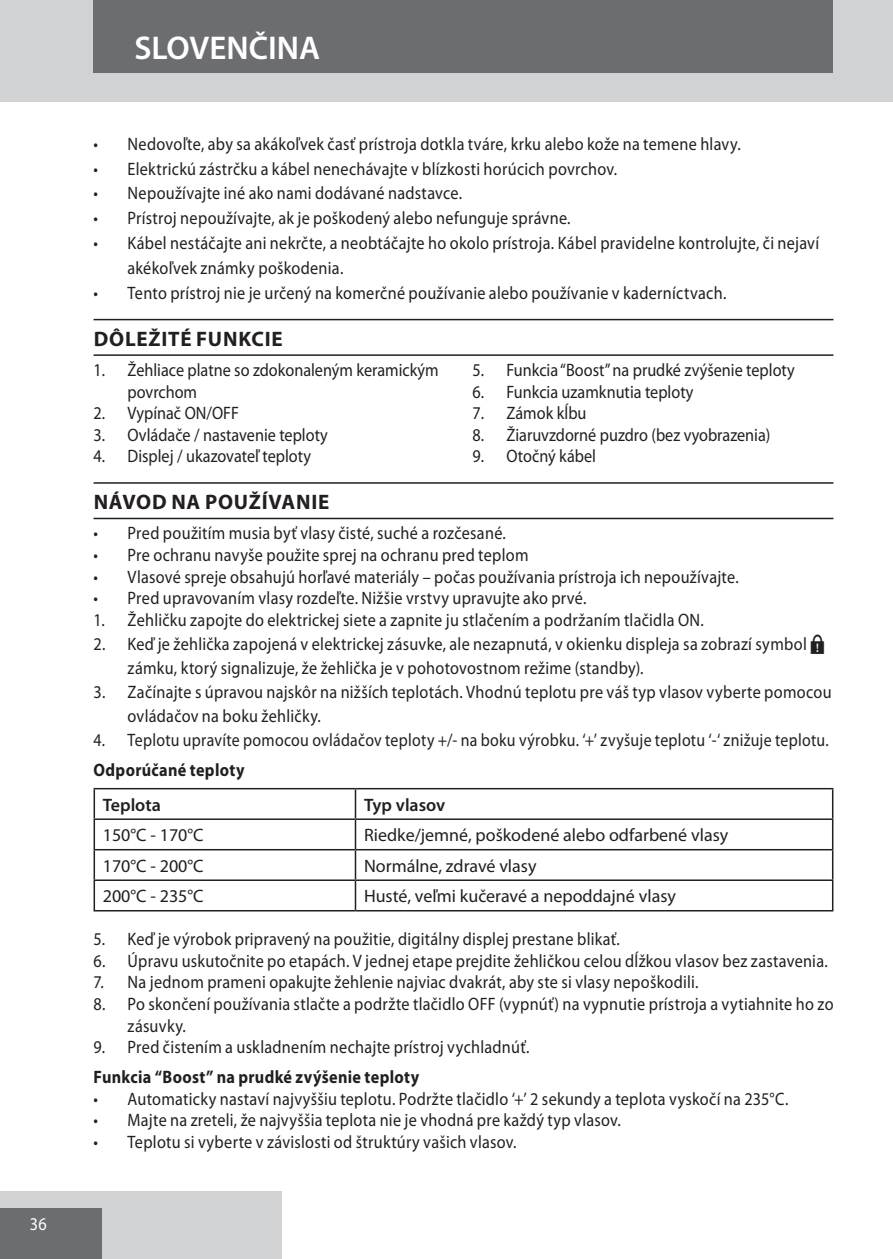
<style>
.page{position:relative;width:893px;height:1259px;background:#fff}
.page>*{position:absolute;margin:0;border:0;box-sizing:border-box;transform-origin:0 0}
.t1{font:600 33px "Myriad Pro";color:#fff}
.heading{font:700 21px "Myriad Pro";letter-spacing:.035em;color:#231f20}
.t2{font:18px/21.6px "Myriad Pro";letter-spacing:.015em;color:#231f20;scale:.9 1}
.t3{font:18px "Myriad Pro";letter-spacing:.015em;color:#231f20}
.t4{font:18px "Myriad Pro";letter-spacing:.015em;color:#231f20;scale:.88 1}
.Subheading{font:700 18px "Myriad Pro";letter-spacing:.02em;color:#231f20;scale:.9 1}
.t5{font:600 18px "Myriad Pro";color:#231f20}
.t6{font:18px "Myriad Pro";color:#fff;scale:.9 1}
.s1{font-family:"Myriad Points"}
</style>
<div class="page">
<div style="left:0;top:0;width:893px;height:102px;background:#d1d2d4"></div>
<div style="left:0;top:1191px;width:282px;height:68px;background:#d1d2d4"></div>
<div style="left:0;top:1208px;width:102px;height:51px;background:#6c6d70"></div>
<div style="left:94px;top:0;width:739px;height:73px;background:#6c6d70"></div>
<hr style="left:94px;top:319px;width:739px;height:1px;background:#231f20">
<hr style="left:94px;top:354px;width:739px;height:2px;background:#231f20">
<hr style="left:94px;top:482px;width:739px;height:2px;background:#231f20">
<hr style="left:94px;top:518px;width:739px;height:1px;background:#231f20">
<hr style="left:94px;top:788px;width:261px;height:1px;background:#231f20">
<hr style="left:355px;top:788px;width:478px;height:1px;background:#231f20">
<hr style="left:94px;top:818px;width:261px;height:2px;background:#231f20">
<hr style="left:355px;top:818px;width:478px;height:2px;background:#231f20">
<hr style="left:94px;top:849px;width:261px;height:1px;background:#231f20">
<hr style="left:355px;top:849px;width:478px;height:1px;background:#231f20">
<hr style="left:94px;top:879px;width:261px;height:2px;background:#231f20">
<svg style="left:94px;top:789px;width:1px;height:121px"></svg>
<hr style="left:355px;top:879px;width:478px;height:2px;background:#231f20">
<svg style="left:355px;top:789px;width:1px;height:121px"></svg>
<svg style="left:832px;top:789px;width:1px;height:121px"></svg>
<hr style="left:94px;top:910px;width:261px;height:1px;background:#231f20">
<hr style="left:355px;top:910px;width:478px;height:1px;background:#231f20">
<p class="t6" style="left:30px;top:1212px;width:20px">36</p>
<p class="t1" style="left:134px;top:27px;width:187px">SLOVENČINA</p>
<p class="t2" style="left:94px;top:132px;width:721px">• Nedovoľte, aby sa akákoľvek časť prístroja dotkla tváre, krku alebo kože na temene hlavy.</p>
<p class="t2" style="left:94px;top:157px;width:583px">• Elektrickú zástrčku a kábel nenechávajte v blízkosti horúcich povrchov.</p>
<p class="t2" style="left:94px;top:182px;width:411px">• Nepoužívajte iné ako nami dodávané nadstavce.</p>
<p class="t2" style="left:94px;top:207px;width:532px">• Prístroj nepoužívajte, ak je poškodený alebo nefunguje správne.</p>
<p class="t2" style="left:128px;top:230px;width:770px;line-height:24.9px;text-indent:-34px">• Kábel nestáčajte ani nekrčte, a neobtáčajte ho okolo prístroja. Kábel pravidelne kontrolujte, či nejaví akékoľvek známky poškodenia.</p>
<p class="t2" style="left:94px;top:282px;width:705px">• Tento prístroj nie je určený na komerčné používanie alebo používanie v kaderníctvach.</p>
<p class="heading" style="left:94px;top:325px;width:190px">DÔLEŽITÉ FUNKCIE</p>
<p class="t2" style="left:128px;top:359px;width:347px;text-indent:-34px">1. Žehliace platne so zdokonaleným keramickým povrchom</p>
<p class="t2" style="left:94px;top:402px;width:163px">2. Vypínač ON/OFF</p>
<p class="t2" style="left:94px;top:424px;width:262px">3. Ovládače / nastavenie teploty</p>
<p class="t2" style="left:94px;top:445px;width:243px">4. Displej / ukazovateľ teploty</p>
<p class="t2" style="left:472px;top:359px;width:359px">5. Funkcia “Boost” na prudké zvýšenie teploty</p>
<p class="t2" style="left:472px;top:380px;width:247px">6. Funkcia uzamknutia teploty</p>
<p class="t2" style="left:472px;top:402px;width:128px">7. Zámok kĺbu</p>
<p class="t2" style="left:472px;top:424px;width:333px">8. Žiaruvzdorné puzdro (bez vyobrazenia)</p>
<p class="t2" style="left:472px;top:445px;width:139px">9. Otočný kábel</p>
<p class="heading" style="left:94px;top:488px;width:237px">NÁVOD NA POUŽÍVANIE</p>
<p class="t2" style="left:94px;top:522px;width:460px">• Pred použitím musia byť vlasy čisté, suché a rozčesané.</p>
<p class="t2" style="left:94px;top:544px;width:485px">• Pre ochranu navyše použite sprej na ochranu pred teplom</p>
<p class="t2" style="left:94px;top:565px;width:718px">• Vlasové spreje obsahujú horľavé materiály – počas používania prístroja ich nepoužívajte.</p>
<p class="t2" style="left:94px;top:587px;width:549px">• Pred upravovaním vlasy rozdeľte. Nižšie vrstvy upravujte ako prvé.</p>
<p class="t2" style="left:94px;top:608px;width:680px">1. Žehličku zapojte do elektrickej siete a zapnite ju stlačením a podržaním tlačidla ON.</p>
<p class="t2" style="left:128px;top:631px;width:776px;line-height:24px;text-indent:-34px">2. Keď je žehlička zapojená v elektrickej zásuvke, ale nezapnutá, v okienku displeja sa zobrazí symbol <span class="s1">B </span>zámku, ktorý signalizuje, že žehlička je v pohotovostnom režime (standby).</p>
<p class="t2" style="left:128px;top:679px;width:784px;line-height:24px;text-indent:-34px">3. Začínajte s úpravou najskôr na nižších teplotách. Vhodnú teplotu pre váš typ vlasov vyberte pomocou ovládačov na boku žehličky.</p>
<p class="t4" style="left:94px;top:728px;width:837px">4. Teplotu upravíte pomocou ovládačov teploty +/- na boku výrobku. ‘+’ zvyšuje teplotu ‘-‘ znižuje teplotu.</p>
<p class="Subheading" style="left:94px;top:758px;width:169px">Odporúčané teploty</p>
<p class="t5" style="left:103px;top:793px;width:60px">Teplota</p>
<p class="t5" style="left:364px;top:793px;width:83px">Typ vlasov</p>
<p class="t3" style="left:103px;top:824px;width:102px">150°C - 170°C</p>
<p class="t3" style="left:364px;top:824px;width:366px">Riedke/jemné, poškodené alebo odfarbené vlasy</p>
<p class="t3" style="left:103px;top:854px;width:102px">170°C - 200°C</p>
<p class="t3" style="left:364px;top:854px;width:174px">Normálne, zdravé vlasy</p>
<p class="t3" style="left:103px;top:885px;width:102px">200°C - 235°C</p>
<p class="t3" style="left:364px;top:885px;width:313px">Husté, veľmi kučeravé a nepoddajné vlasy</p>
<p class="t2" style="left:94px;top:928px;width:586px">5. Keď je výrobok pripravený na použitie, digitálny displej prestane blikať.</p>
<p class="t2" style="left:94px;top:949px;width:817px">6. Úpravu uskutočnite po etapách. V jednej etape prejdite žehličkou celou dĺžkou vlasov bez zastavenia.</p>
<p class="t2" style="left:94px;top:971px;width:674px">7. Na jednom prameni opakujte žehlenie najviac dvakrát, aby ste si vlasy nepoškodili.</p>
<p class="t2" style="left:128px;top:992px;width:786px;text-indent:-34px">8. Po skončení používania stlačte a podržte tlačidlo OFF (vypnúť) na vypnutie prístroja a vytiahnite ho zo zásuvky.</p>
<p class="t2" style="left:94px;top:1036px;width:486px">9. Pred čistením a uskladnením nechajte prístroj vychladnúť.</p>
<p class="Subheading" style="left:94px;top:1065px;width:363px">Funkcia “Boost” na prudké zvýšenie teploty</p>
<p class="t2" style="left:94px;top:1087px;width:774px">• Automaticky nastaví najvyššiu teplotu. Podržte tlačidlo ‘+’ 2 sekundy a teplota vyskočí na 235°C.</p>
<p class="t2" style="left:94px;top:1109px;width:587px">• Majte na zreteli, že najvyššia teplota nie je vhodná pre každý typ vlasov.</p>
<p class="t2" style="left:94px;top:1131px;width:472px">• Teplotu si vyberte v závislosti od štruktúry vašich vlasov.</p>
</div>
